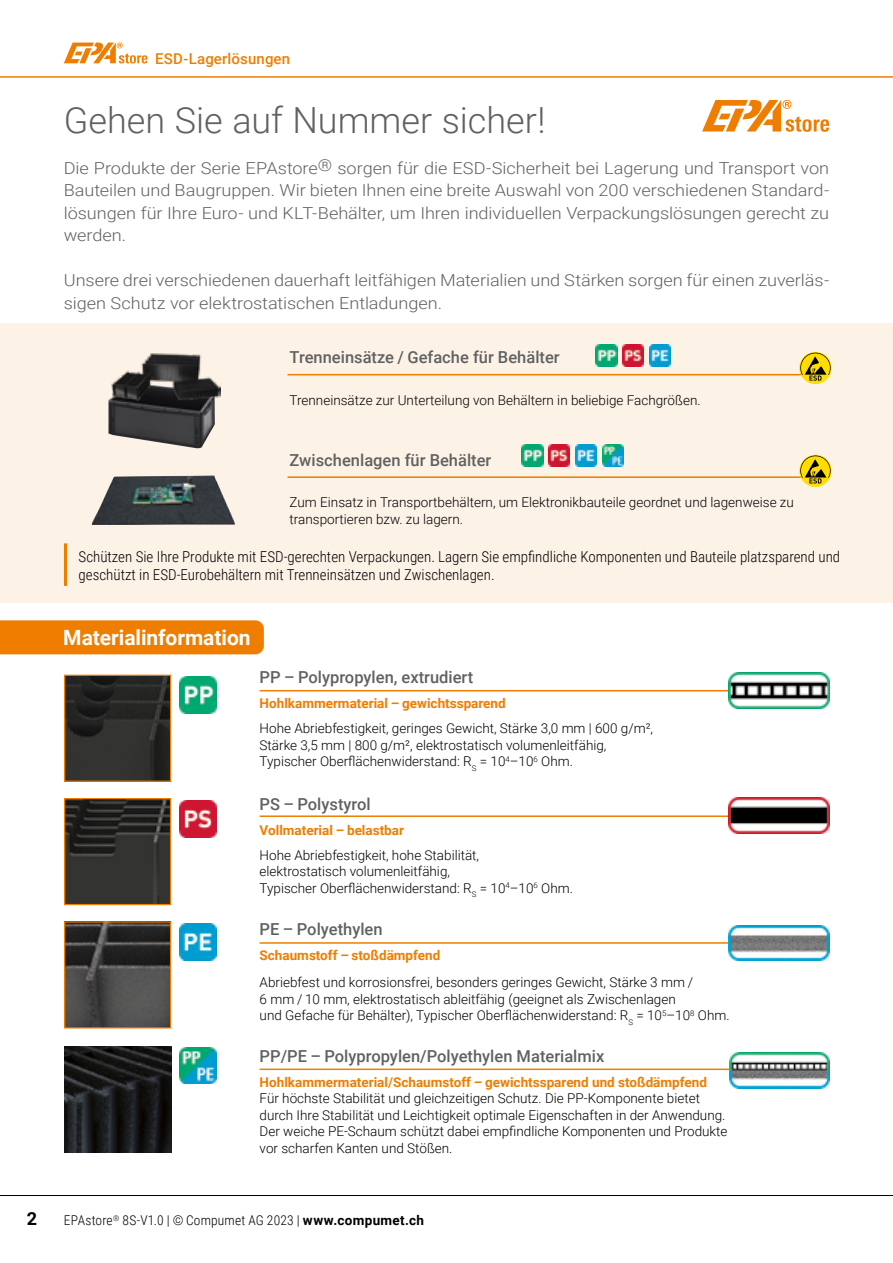
<style>
.page{position:relative;width:893px;height:1263px;background:#fff}
.page>*{position:absolute;margin:0;border:0;box-sizing:border-box;transform-origin:0 0}
.t1{font:300 36px "Roboto";color:#606262}
.t2{font:700 21px "Roboto";color:#fff}
.t3{font:700 18px "Roboto";color:#000}
.t4{font:300 16.5px/22.5px "Roboto";letter-spacing:-.005em;color:#606262;text-align:justify;scale:1.1 1}
.t5{font:500 16.5px "Roboto";color:#606262}
.t6{font:300 15px/18px "Roboto Condensed";color:#000}
.t7{font:500 15px "Roboto";letter-spacing:.01em;color:#ef7d00}
.t8{font:300 13.5px/16.5px "Roboto";color:#000}
.t9{font:700 13.5px "Roboto";color:#ef7d00}
.t10{font:300 13.5px "Roboto Condensed";letter-spacing:.015em;color:#000}
.s1{font-family:"Roboto";font-weight:700}
</style>
<div class="page">
<hr style="left:0;top:77px;width:893px;height:1px;background:#ef7d00">
<svg style="left:64px;top:43px;width:83px;height:21px"></svg>
<hr style="left:260px;top:942px;width:472px;height:2px;background:#ef7d00">
<img style="left:66px;top:923px;width:103px;height:103px">
<div style="left:64px;top:921px;width:107px;height:107px;border:1px solid #ef7d00"></div>
<img style="left:729px;top:925px;width:100px;height:36px">
<hr style="left:260px;top:690px;width:472px;height:1px;background:#ef7d00">
<img style="left:66px;top:677px;width:103px;height:103px">
<div style="left:64px;top:675px;width:107px;height:107px;border:1px solid #ef7d00"></div>
<img style="left:729px;top:673px;width:100px;height:35px">
<hr style="left:260px;top:815px;width:472px;height:2px;background:#ef7d00">
<img style="left:66px;top:800px;width:103px;height:103px">
<div style="left:64px;top:798px;width:107px;height:107px;border:1px solid #ef7d00"></div>
<img style="left:729px;top:798px;width:100px;height:35px">
<div style="left:0;top:620px;width:264px;height:34px;background:#ef7d00"></div>
<svg style="left:702px;top:100px;width:127px;height:32px"></svg>
<div style="left:0;top:323px;width:893px;height:280px;background:#fdf2e6"></div>
<hr style="left:287px;top:374px;width:540px;height:1px;background:#ef7d00">
<hr style="left:287px;top:476px;width:540px;height:2px;background:#ef7d00">
<img style="left:91px;top:475px;width:144px;height:50px">
<img style="left:595px;top:345px;width:22px;height:21px">
<img style="left:622px;top:345px;width:22px;height:21px">
<img style="left:649px;top:345px;width:22px;height:21px">
<hr style="left:64px;top:543px;width:3px;height:43px;background:#ef7d00">
<svg style="left:799px;top:455px;width:32px;height:32px"></svg>
<img style="left:522px;top:445px;width:21px;height:21px">
<img style="left:548px;top:445px;width:22px;height:21px">
<img style="left:575px;top:445px;width:22px;height:21px">
<img style="left:602px;top:445px;width:22px;height:21px">
<img style="left:179px;top:676px;width:37px;height:37px">
<img style="left:179px;top:801px;width:37px;height:36px">
<img style="left:179px;top:923px;width:37px;height:37px">
<hr style="left:260px;top:1068px;width:472px;height:2px;background:#ef7d00">
<img style="left:64px;top:1046px;width:107px;height:106px">
<img style="left:179px;top:1047px;width:37px;height:37px">
<img style="left:729px;top:1052px;width:100px;height:36px">
<img style="left:108px;top:398px;width:107px;height:51px">
<img style="left:111px;top:353px;width:109px;height:49px">
<svg style="left:799px;top:352px;width:32px;height:32px"></svg>
<p class="t7" style="left:155px;top:48px;width:137px">ESD-Lagerlösungen</p>
<h1 class="t1" style="left:64px;top:95px;width:483px">Gehen Sie auf Nummer sicher!</h1>
<p class="t4" style="left:64px;top:156px;width:697px">Die Produkte der Serie EPAstore® sorgen für die ESD-Sicherheit bei Lagerung und Transport von Bauteilen und Baugruppen. Wir bieten Ihnen eine breite Auswahl von 200 verschiedenen Standard&shy;lösungen für Ihre Euro- und KLT-Behälter, um Ihren individuellen Verpackungslösungen gerecht zu werden.</p>
<p class="t4" style="left:64px;top:269px;width:697px">Unsere drei verschiedenen dauerhaft leitfähigen Materialien und Stärken sorgen für einen zuverläs&shy;sigen Schutz vor elektrostatischen Entladungen.</p>
<p class="t5" style="left:290px;top:346px;width:272px">Trenneinsätze / Gefache für Behälter</p>
<p class="t8" style="left:290px;top:391px;width:413px">Trenneinsätze zur Unterteilung von Behältern in beliebige Fachgrößen.</p>
<p class="t5" style="left:290px;top:448px;width:203px">Zwischenlagen für Behälter</p>
<p class="t8" style="left:290px;top:493px;width:506px">Zum Einsatz in Transportbehältern, um Elektronikbauteile geordnet und lagenweise zu transportieren bzw. zu lagern.</p>
<p class="t6" style="left:79px;top:547px;width:763px">Schützen Sie Ihre Produkte mit ESD-gerechten Verpackungen. Lagern Sie empfindliche Komponenten und Bauteile platzsparend und geschützt in ESD-Eurobehältern mit Trenneinsätzen und Zwischenlagen.</p>
<h2 class="t2" style="left:63px;top:623px;width:189px">Materialinformation</h2>
<p class="t5" style="left:260px;top:666px;width:215px">PP – Polypropylen, extrudiert</p>
<p class="t9" style="left:260px;top:694px;width:248px">Hohlkammermaterial – gewichtssparend</p>
<p class="t8" style="left:260px;top:720px;width:395px">Hohe Abriebfestigkeit, geringes Gewicht, Stärke 3,0 mm | 600 g/m²,<br>Stärke 3,5 mm | 800 g/m², elektrostatisch volumenleitfähig,<br>Typischer Oberflächenwiderstand: R<sub>S</sub> = 10<sup>4</sup>–10<sup>6</sup> Ohm.</p>
<p class="t5" style="left:260px;top:792px;width:113px">PS – Polystyrol</p>
<p class="t9" style="left:260px;top:820px;width:146px">Vollmaterial – belastbar</p>
<p class="t8" style="left:260px;top:846px;width:315px">Hohe Abriebfestigkeit, hohe Stabilität,<br>elektrostatisch volumenleitfähig,<br>Typischer Oberflächenwiderstand: R<sub>S</sub> = 10<sup>4</sup>–10<sup>6</sup> Ohm.</p>
<p class="t5" style="left:260px;top:918px;width:125px">PE – Polyethylen</p>
<p class="t9" style="left:260px;top:946px;width:182px">Schaumstoff – stoßdämpfend</p>
<p class="t8" style="left:260px;top:974px;width:471px">Abriebfest und korrosionsfrei, besonders geringes Gewicht, Stärke 3 mm /<br>6 mm / 10 mm, elektrostatisch ableitfähig (geeignet als Zwischenlagen<br>und Gefache für Behälter), Typischer Oberflächenwiderstand: R<sub>S</sub> = 10<sup>5</sup>–10<sup>8</sup> Ohm.</p>
<p class="t5" style="left:260px;top:1044px;width:346px">PP/PE – Polypropylen/Polyethylen Materialmix</p>
<p class="t9" style="left:260px;top:1072px;width:449px">Hohlkammermaterial/Schaumstoff – gewichtssparend und stoßdämpfend</p>
<p class="t8" style="left:260px;top:1090px;width:469px">Für höchste Stabilität und gleichzeitigen Schutz. Die PP-Komponente bietet durch Ihre Stabilität und Leichtigkeit optimale Eigenschaften in der Anwendung.<br>Der weiche PE-Schaum schützt dabei empfindliche Komponenten und Produkte vor scharfen Kanten und Stößen.</p>
<h3 class="t3" style="left:27px;top:1206px;width:12px">2</h3>
<p class="t10" style="left:64px;top:1211px;width:362px">EPAstore<sup>®</sup> 8S-V1.0 | © Compumet AG 2023 | <span class="s1">www.compumet.ch</span></p>
</div>
